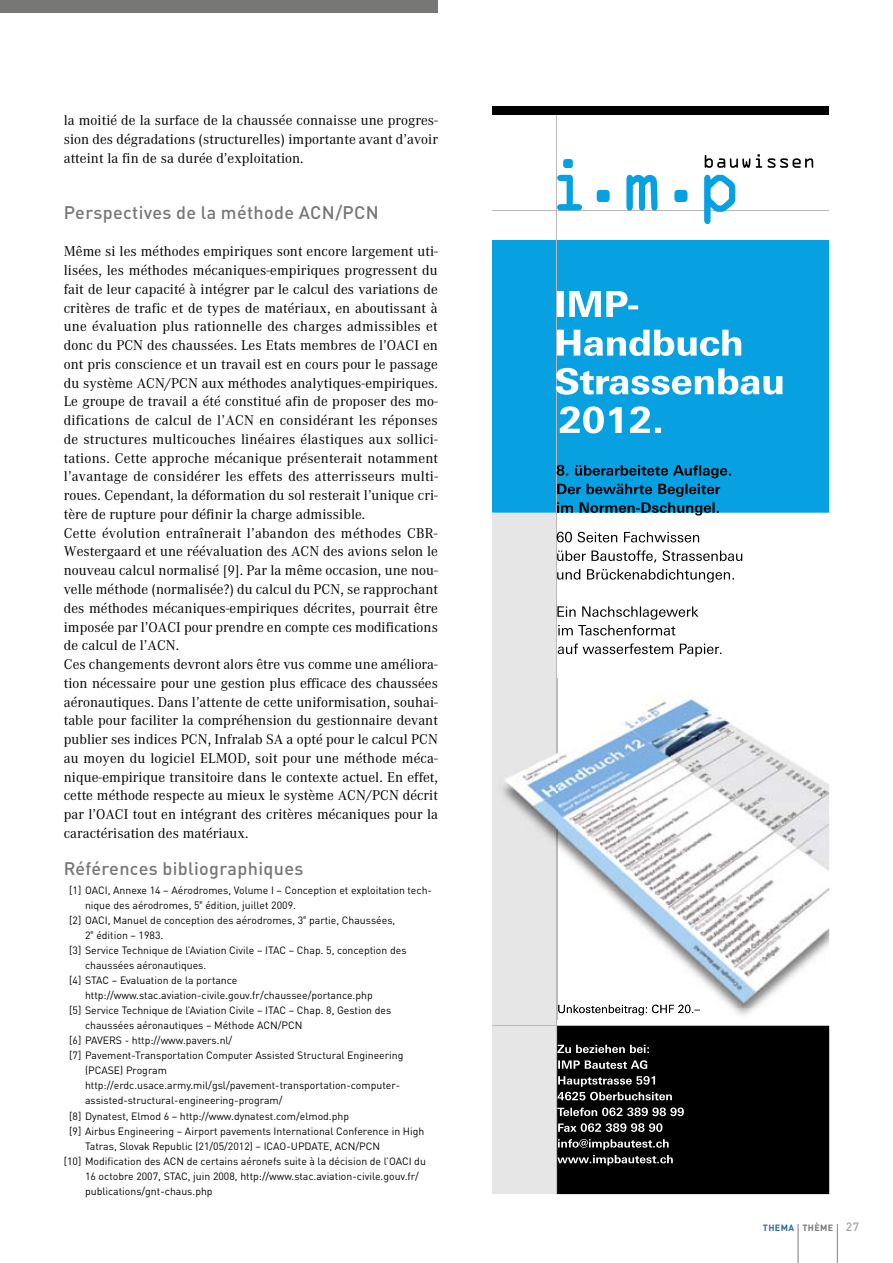
<style>
.page{position:relative;width:893px;height:1263px;background:#fff}
.page>*{position:absolute;margin:0;border:0;box-sizing:border-box;transform-origin:0 0}
.t1{font:300 59.85px "DINOT";color:#000;scale:.15 1}
.t2{font:500 18px "DINOT";letter-spacing:.02em;color:#777776}
.t3{font:14.7px/18.8px "Corporate A";letter-spacing:.005em;color:#000;text-align:justify}
.t4{font:500 12px "DINOT";color:#a4a4a4}
.t5{font:10.5px/15px "DINOT";color:#000}
.t6{font:700 9px "DINOT";color:#296ca2}
.t7{font:700 9px "DINOT";color:#777776}
.t8{font:6.15px "DINOT";color:#000}
</style>
<div class="page">
<div style="left:0;top:0;width:438px;height:13px;background:#777776"></div>
<div style="left:742px;top:1026px;width:87px;height:168px;background:#000"></div>
<div style="left:492px;top:240px;width:337px;height:273px;background:#07a1e2"></div>
<hr style="left:492px;top:210px;width:337px;height:1px;background:#b9b9ba">
<hr style="left:492px;top:1025px;width:337px;height:1px;background:#b9b9ba">
<hr style="left:556px;top:106px;width:1px;height:1088px;background:#b9b9ba">
<div style="left:492px;top:106px;width:337px;height:9px;background:#000"></div>
<img style="left:742px;top:731px;width:87px;height:278px">
<svg style="left:557px;top:465px;width:174px;height:13px;background:#046e9b"></svg>
<svg style="left:492px;top:484px;width:250px;height:710px"></svg>
<svg style="left:557px;top:291px;width:81px;height:26px"></svg>
<svg style="left:557px;top:330px;width:184px;height:26px"></svg>
<svg style="left:556px;top:368px;width:227px;height:27px"></svg>
<svg style="left:560px;top:406px;width:101px;height:27px"></svg>
<svg style="left:557px;top:159px;width:25px;height:51px"></svg>
<svg style="left:597px;top:190px;width:13px;height:12px"></svg>
<svg style="left:626px;top:175px;width:32px;height:35px"></svg>
<svg style="left:674px;top:190px;width:13px;height:12px"></svg>
<svg style="left:704px;top:175px;width:31px;height:49px"></svg>
<svg style="left:705px;top:154px;width:108px;height:14px"></svg>
<p class="t3" style="left:64px;top:111px;width:376px">la moitié de la surface de la chaussée connaisse une progres&shy;sion des dégradations (structurelles) importante avant d’avoir atteint la fin de sa durée d’exploitation.</p>
<p class="t2" style="left:64px;top:201px;width:317px">Perspectives de la méthode ACN/PCN</p>
<p class="t3" style="left:64px;top:242px;width:376px;text-align:left">Même si les méthodes empiriques sont encore largement uti&shy;lisées, les méthodes mécaniques-empiriques progressent du fait de leur capacité à intégrer par le calcul des variations de critères de trafic et de types de matériaux, en aboutissant à une évaluation plus rationnelle des charges admissibles et donc du PCN des chaussées. Les Etats membres de l’OACI en ont pris conscience et un travail est en cours pour le passage du système ACN/PCN aux méthodes analytiques-empiriques.<br>Le groupe de travail a été constitué afin de proposer des mo&shy;difications de calcul de l’ACN en considérant les réponses de structures multicouches linéaires élastiques aux sollici&shy;tations. Cette approche mécanique présenterait notamment l’avantage de considérer les effets des atterrisseurs multi&shy;roues. Cependant, la déformation du sol resterait l’unique cri&shy;tère de rupture pour définir la charge admissible.<br>Cette évolution entraînerait l’abandon des méthodes CBR-Westergaard et une réévaluation des ACN des avions selon le nouveau calcul normalisé [9]. Par la même occasion, une nou&shy;velle méthode (normalisée?) du calcul du PCN, se rapprochant des méthodes mécaniques-empiriques décrites, pourrait être imposée par l’OACI pour prendre en compte ces modifications de calcul de l’ACN.<br>Ces changements devront alors être vus comme une améliora&shy;tion nécessaire pour une gestion plus efficace des chaussées aéronautiques. Dans l’attente de cette uniformisation, souhai&shy;table pour faciliter la compréhension du gestionnaire devant publier ses indices PCN, Infralab SA a opté pour le calcul PCN au moyen du logiciel ELMOD, soit pour une méthode méca&shy;nique-empirique transitoire dans le contexte actuel. En effet, cette méthode respecte au mieux le système ACN/PCN décrit par l’OACI tout en intégrant des critères mécaniques pour la caractérisation des matériaux.</p>
<p class="t2" style="left:64px;top:857px;width:241px">Références bibliographiques</p>
<p class="t5" style="left:85px;top:883px;width:348px;text-indent:-16px">[1] OACI, Annexe 14 – Aérodromes, Volume I – Conception et exploitation tech&shy;nique des aérodromes, 5</p>
<p class="t8" style="left:200px;top:898px;width:5px">e</p>
<p class="t5" style="left:69px;top:898px;width:235px;text-indent:136px">édition, juillet 2009. [2] OACI, Manuel de conception des aérodromes, 3</p>
<p class="t8" style="left:303px;top:913px;width:5px">e</p>
<p class="t5" style="left:309px;top:913px;width:88px">partie, Chaussées,</p>
<p class="t5" style="left:85px;top:928px;width:7px">2</p>
<p class="t8" style="left:91px;top:928px;width:5px">e</p>
<p class="t5" style="left:96px;top:928px;width:69px">édition – 1983.</p>
<p class="t5" style="left:69px;top:943px;width:339px">[3] Service Technique de l’Aviation Civile – ITAC – Chap. 5, conception des</p>
<p class="t5" style="left:85px;top:958px;width:123px">chaussées aéronautiques.</p>
<p class="t5" style="left:69px;top:973px;width:170px">[4] STAC – Evaluation de la portance</p>
<p class="t5" style="left:85px;top:988px;width:289px">http://www.stac.aviation-civile.gouv.fr/chaussee/portance.php</p>
<p class="t5" style="left:69px;top:1003px;width:324px">[5] Service Technique de l’Aviation Civile – ITAC – Chap. 8, Gestion des</p>
<p class="t5" style="left:85px;top:1018px;width:219px">chaussées aéronautiques – Méthode ACN/PCN</p>
<p class="t5" style="left:69px;top:1033px;width:165px">[6] PAVERS - http://www.pavers.nl/</p>
<p class="t5" style="left:69px;top:1048px;width:336px">[7] Pavement-Transportation Computer Assisted Structural Engineering</p>
<p class="t5" style="left:85px;top:1063px;width:84px">(PCASE) Program</p>
<p class="t5" style="left:85px;top:1078px;width:317px">http://erdc.usace.army.mil/gsl/pavement-transportation-computer-</p>
<p class="t5" style="left:85px;top:1093px;width:199px">assisted-structural-engineering-program/</p>
<p class="t5" style="left:69px;top:1108px;width:281px">[8] Dynatest, Elmod 6 – http://www.dynatest.com/elmod.php</p>
<p class="t5" style="left:69px;top:1123px;width:357px">[9] Airbus Engineering – Airport pavements International Conference in High</p>
<p class="t5" style="left:85px;top:1138px;width:297px">Tatras, Slovak Republic (21/05/2012) – ICAO-UPDATE, ACN/PCN</p>
<p class="t5" style="left:64px;top:1153px;width:364px">[10] Modification des ACN de certains aéronefs suite à la décision de l’OACI du</p>
<p class="t5" style="left:85px;top:1168px;width:335px">16 octobre 2007, STAC, juin 2008, http://www.stac.aviation-civile.gouv.fr/</p>
<p class="t5" style="left:85px;top:1183px;width:129px">publications/gnt-chaus.php</p>
<p class="t6" style="left:763px;top:1222px;width:8px">THEMA</p>
<h1 class="t1" style="left:797px;top:1212px;width:21px">|</h1>
<p class="t7" style="left:802px;top:1222px;width:8px">THèME</p>
<h1 class="t1" style="left:836px;top:1212px;width:21px">|</h1>
<p class="t4" style="left:846px;top:1219px;width:15px">27</p>
</div>
